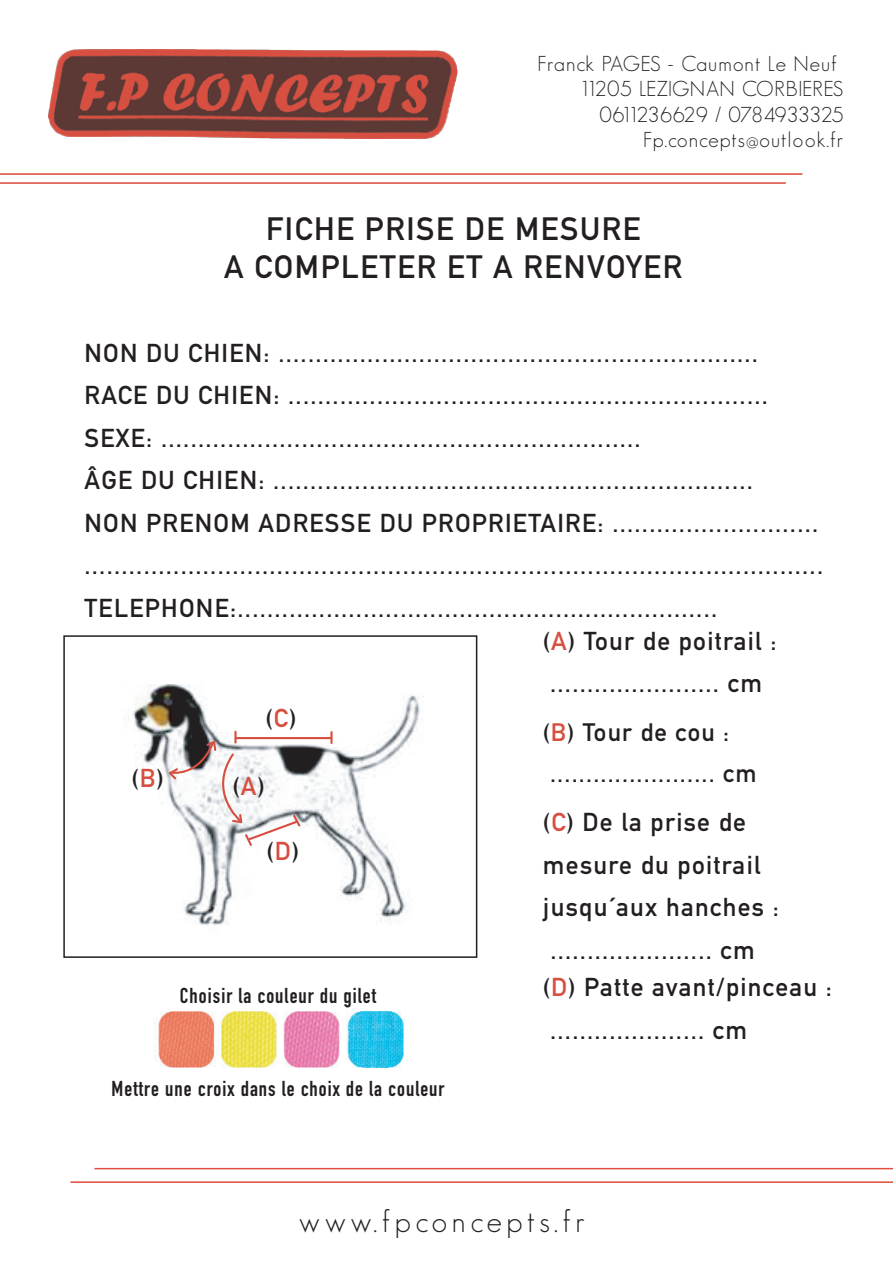
<style>
.page{position:relative;width:893px;height:1263px;background:#fff}
.page>*{position:absolute;margin:0;border:0;box-sizing:border-box;transform-origin:0 0}
.t1{font:700 31.95px/38.2px "DIN Alternate";letter-spacing:.05em;color:#231f20;text-align:center}
.t2{font:300 30.9px "Geosans";letter-spacing:.15em;color:#231f20}
.t3{font:700 25.5px/42.6px "DIN Alternate";letter-spacing:.05em;color:#231f20}
.t4{font:700 24.9px/41.5px "DIN Alternate";letter-spacing:.05em;color:#231f20}
.t5{font:700 21.3px "DIN Condensed";letter-spacing:.05em;color:#231f20}
.t6{font:300 21.15px "Geosans";letter-spacing:.05em;color:#231f20}
.t7{font:300 21.15px "Geosans";color:#231f20}
.t8{font:300 21.15px "Geosans";letter-spacing:-.01em;color:#231f20}
.s1{color:#d64f40}
</style>
<div class="page">
<img style="left:48px;top:49px;width:410px;height:89px">
<div style="left:63px;top:635px;width:414px;height:323px;border:2px solid #231f20"></div>
<hr style="left:70px;top:1181px;width:823px;height:2px;background:#df4e3f">
<hr style="left:94px;top:1168px;width:799px;height:1px;background:#df4e3f">
<hr style="left:0;top:182px;width:786px;height:2px;background:#df4e3f">
<hr style="left:0;top:173px;width:802px;height:2px;background:#df4e3f">
<img style="left:153px;top:1011px;width:251px;height:56px">
<img style="left:123px;top:684px;width:297px;height:241px">
<hr style="left:236px;top:737px;width:96px;height:2px;background:#d64f40">
<svg style="left:330px;top:732px;width:3px;height:11px"></svg>
<svg style="left:167px;top:732px;width:135px;height:116px"></svg>
<p class="t6" style="left:537px;top:52px;width:301px">Franck PAGES - Caumont Le Neuf</p>
<p class="t7" style="left:579px;top:77px;width:266px">11205 LEZIGNAN CORBIERES</p>
<p class="t8" style="left:600px;top:103px;width:245px">0611236629 / 0784933325</p>
<p class="t6" style="left:643px;top:128px;width:202px">Fp.concepts@outlook.fr</p>
<p class="t1" style="left:224px;top:207px;width:460px">FICHE PRISE DE MESURE<br>A COMPLETER ET A RENVOYER</p>
<p class="t3" style="left:85px;top:330px;width:740px">NON DU CHIEN: .................................................................<br>RACE DU CHIEN: .................................................................<br>SEXE: .................................................................<br>ÂGE DU CHIEN: .................................................................<br>NON PRENOM ADRESSE DU PROPRIETAIRE: ............................ ....................................................................................................<br>TELEPHONE:.................................................................</p>
<p class="t3" style="left:543px;top:618px;width:235px">(<span class="s1">A</span>) Tour de poitrail : ....................... cm</p>
<p class="t4" style="left:543px;top:709px;width:215px">(<span class="s1">B</span>) Tour de cou : ....................... cm</p>
<p class="t3" style="left:543px;top:799px;width:237px">(<span class="s1">C</span>) De la prise de mesure du poitrail jusqu´aux hanches : ...................... cm</p>
<p class="t3" style="left:543px;top:964px;width:291px">(<span class="s1">D</span>) Patte avant/pinceau : ..................... cm</p>
<p class="t3" style="left:266px;top:695px;width:32px">(<span class="s1">C</span>)</p>
<p class="t3" style="left:131px;top:755px;width:34px">(<span class="s1">B</span>)</p>
<p class="t3" style="left:233px;top:763px;width:34px">(<span class="s1">A</span>)</p>
<p class="t3" style="left:267px;top:828px;width:34px">(<span class="s1">D</span>)</p>
<p class="t5" style="left:180px;top:981px;width:198px">Choisir la couleur du gilet</p>
<p class="t5" style="left:112px;top:1074px;width:334px">Mettre une croix dans le choix de la couleur</p>
<p class="t2" style="left:299px;top:1204px;width:288px">www.fpconcepts.fr</p>
</div>
